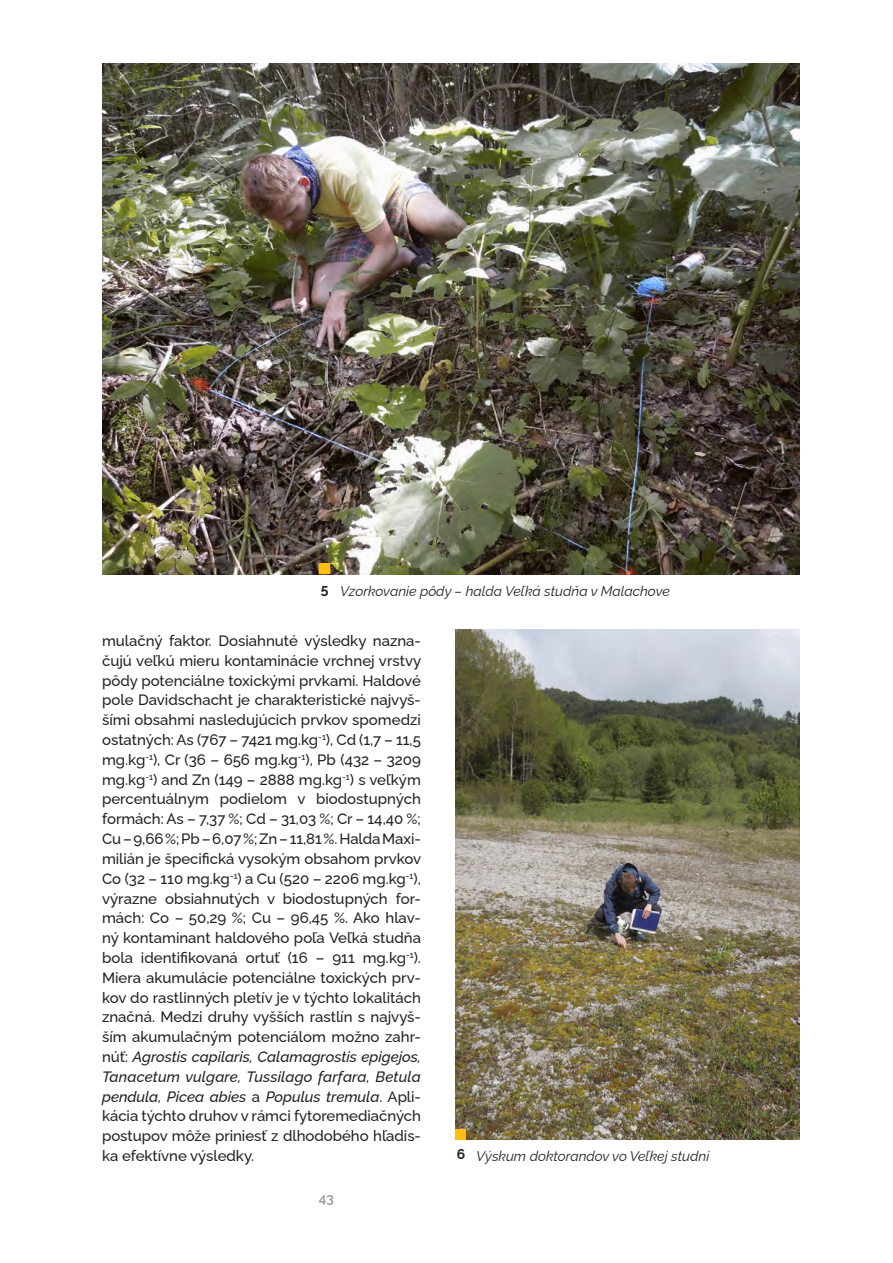
<style>
.page{position:relative;width:893px;height:1263px;background:#fff}
.page>*{position:absolute;margin:0;border:0;box-sizing:border-box;transform-origin:0 0}
.t1{font:500 15px/19.8px "Raleway";color:#231f20}
.t2{font:italic 13.95px "Raleway";color:#231f20}
.t3{font:500 13.5px "Raleway";color:#808285}
.s1{font-weight:700;font-style:normal}
.s2{font-style:italic}
</style>
<div class="page">
<img style="left:102px;top:64px;width:697px;height:510px">
<div style="left:319px;top:563px;width:11px;height:11px;background:#fdbe12"></div>
<img style="left:455px;top:629px;width:344px;height:510px">
<div style="left:455px;top:1129px;width:11px;height:10px;background:#fdbe12"></div>
<p class="t2" style="left:321px;top:580px;width:350px"><span class="s1">5</span> Vzorkovanie pôdy – halda Veľká studňa v Malachove</p>
<p class="t1" style="left:102px;top:629px;width:321px">mulačný faktor. Dosiahnuté výsledky nazna&shy;čujú veľkú mieru kontaminácie vrchnej vrstvy pôdy potenciálne toxickými prvkami. Haldové pole Davidschacht je charakteristické najvyš&shy;šími obsahmi nasledujúcich prvkov spomedzi ostatných: As (767 – 7421 mg.kg<sup>-1</sup>), Cd (1,7 – 11,5 mg.kg<sup>-1</sup>), Cr (36 – 656 mg.kg<sup>-1</sup>), Pb (432 – 3209 mg.kg<sup>-1</sup>) and Zn (149 – 2888 mg.kg<sup>-1</sup>) s veľkým percentuálnym podielom v biodostupných formách: As – 7,37 %; Cd – 31,03 %; Cr – 14,40 %; Cu – 9,66 %; Pb – 6,07 %; Zn – 11,81 %. Halda Maxi&shy;milián je špecifická vysokým obsahom prvkov Co (32 – 110 mg.kg<sup>-1</sup>) a Cu (520 – 2206 mg.kg<sup>-1</sup>), výrazne obsiahnutých v biodostupných for&shy;mách: Co – 50,29 %; Cu – 96,45 %. Ako hlav&shy;ný kontaminant haldového poľa Veľká studňa bola identifikovaná ortuť (16 – 911 mg.kg<sup>-1</sup>).<br>Miera akumulácie potenciálne toxických prv&shy;kov do rastlinných pletív je v týchto lokalitách značná. Medzi druhy vyšších rastlín s najvyš&shy;ším akumulačným potenciálom možno zahr&shy;núť: <span class="s2">Agrostis capilaris, Calamagrostis epigejos, Tanacetum vulgare, Tussilago farfara, Betula pendula, Picea abies</span> a <span class="s2">Populus tremula</span>. Apli&shy;kácia týchto druhov v rámci fytoremediačných postupov môže priniesť z dlhodobého hľadis&shy;ka efektívne výsledky.</p>
<p class="t2" style="left:457px;top:1145px;width:254px"><span class="s1">6</span> Výskum doktorandov vo Veľkej studni</p>
<p class="t3" style="left:319px;top:1188px;width:16px">43</p>
</div>
